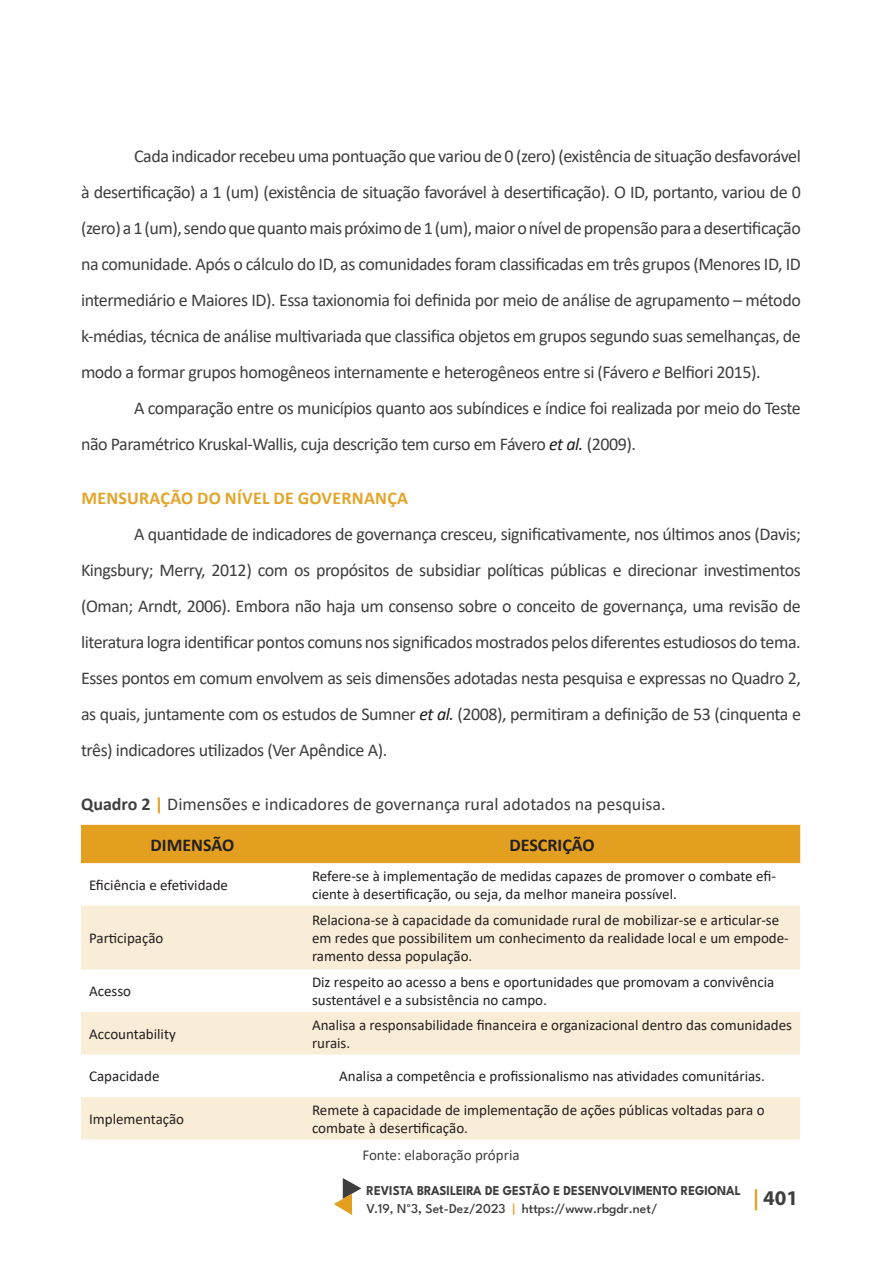
<style>
.page{position:relative;width:891px;height:1262px;background:#fff}
.page>*{position:absolute;margin:0;border:0;box-sizing:border-box;transform-origin:0 0}
.t1{font:700 21px "Myriad Pro";color:#3e3e3f}
.Texto_Artigo{font:18px/36px "Calibri";letter-spacing:-.025em;color:#3e3e3f;text-align:justify}
.Tabelas_e_Figuras{font:18px "Calibri";color:#3e3e3f}
.Subtítulo_Artigos{font:700 18px "Calibri";letter-spacing:.015em;color:#e2a529}
.Tabela_Título{font:700 18px "Calibri";color:#231f20}
.Tabela_Texto{font:15px/18px "Calibri";color:#231f20}
.Legenda{font:15px "Calibri";color:#3e3e3f}
.t2{font:700 13.5px/18px "League Spartan";color:#3e3e3f;scale:.94 1}
.s1{font-style:italic}
.s2{font-style:italic;color:#1c1c1c}
.s3{font-weight:700}
.s4{font-weight:700;color:#e39f20}
.s5{font-weight:500}
.s6{font-family:"Calibri";font-weight:400}
.s7{font-weight:600}
.s8{font-weight:500;color:#e39f20}
.s9{color:#e39f20}
</style>
<div class="page">
<svg style="left:334px;top:1178px;width:27px;height:37px"></svg>
<div style="left:81px;top:825px;width:719px;height:38px;background:#e39f20"></div>
<svg style="left:81px;top:905px;width:719px;height:234px;fill:#faedd7"></svg>
<p class="Texto_Artigo" style="left:81px;top:138px;width:721px;text-indent:53px">Cada indicador recebeu uma pontuação que variou de 0 (zero) (existência de situação desfavorável à desertificação) a 1 (um) (existência de situação favorável à desertificação). O ID, portanto, variou de 0 (zero) a 1 (um), sendo que quanto mais próximo de 1 (um), maior o nível de propensão para a desertificação na comunidade. Após o cálculo do ID, as comunidades foram classificadas em três grupos (Menores ID, ID intermediário e Maiores ID). Essa taxionomia foi definida por meio de análise de agrupamento – método k-médias, técnica de análise multivariada que classifica objetos em grupos segundo suas semelhanças, de modo a formar grupos homogêneos internamente e heterogêneos entre si (Fávero <span class="s1">e</span> Belfiori 2015).</p>
<p class="Texto_Artigo" style="left:81px;top:390px;width:721px;text-indent:53px">A comparação entre os municípios quanto aos subíndices e índice foi realizada por meio do Teste não Paramétrico Kruskal-Wallis, cuja descrição tem curso em Fávero <span class="s2">et al.</span> (2009).</p>
<p class="Subtítulo_Artigos" style="left:81px;top:485px;width:328px">MENSURAÇÃO DO NÍVEL DE GOVERNANÇA</p>
<p class="Texto_Artigo" style="left:81px;top:516px;width:721px;text-indent:53px">A quantidade de indicadores de governança cresceu, significativamente, nos últimos anos (Davis; Kingsbury; Merry, 2012) com os propósitos de subsidiar políticas públicas e direcionar investimentos (Oman; Arndt, 2006). Embora não haja um consenso sobre o conceito de governança, uma revisão de literatura logra identificar pontos comuns nos significados mostrados pelos diferentes estudiosos do tema.<br>Esses pontos em comum envolvem as seis dimensões adotadas nesta pesquisa e expressas no Quadro 2, as quais, juntamente com os estudos de Sumner <span class="s2">et al.</span> (2008), permitiram a definição de 53 (cinquenta e três) indicadores utilizados (Ver Apêndice A).</p>
<p class="Tabelas_e_Figuras" style="left:81px;top:792px;width:586px"><span class="s3">Quadro 2</span> <span class="s4">|</span> Dimensões e indicadores de governança rural adotados na pesquisa.</p>
<p class="Tabela_Título" style="left:151px;top:832px;width:85px">DIMENSÃO</p>
<p class="Tabela_Título" style="left:509px;top:832px;width:87px">DESCRIÇÃO</p>
<p class="Tabela_Texto" style="left:89px;top:875px;width:141px">Eficiência e efetividade</p>
<p class="Tabela_Texto" style="left:312px;top:866px;width:465px">Refere-se à implementação de medidas capazes de promover o combate efi&shy;ciente à desertificação, ou seja, da melhor maneira possível.</p>
<p class="Tabela_Texto" style="left:89px;top:928px;width:76px">Participação</p>
<p class="Tabela_Texto" style="left:312px;top:910px;width:478px">Relaciona-se à capacidade da comunidade rural de mobilizar-se e articular-se em redes que possibilitem um conhecimento da realidade local e um empode&shy;ramento dessa população.</p>
<p class="Tabela_Texto" style="left:89px;top:982px;width:44px">Acesso</p>
<p class="Tabela_Texto" style="left:312px;top:973px;width:464px">Diz respeito ao acesso a bens e oportunidades que promovam a convivência sustentável e a subsistência no campo.</p>
<p class="Tabela_Texto" style="left:89px;top:1024px;width:88px">Accountability</p>
<p class="Tabela_Texto" style="left:312px;top:1015px;width:482px">Analisa a responsabilidade financeira e organizacional dentro das comunidades rurais.</p>
<p class="Tabela_Texto" style="left:89px;top:1067px;width:72px">Capacidade</p>
<p class="Tabela_Texto" style="left:339px;top:1067px;width:427px">Analisa a competência e profissionalismo nas atividades comunitárias.</p>
<p class="Tabela_Texto" style="left:89px;top:1109px;width:97px">Implementação</p>
<p class="Tabela_Texto" style="left:312px;top:1100px;width:454px">Remete à capacidade de implementação de ações públicas voltadas para o combate à desertificação.</p>
<p class="Legenda" style="left:362px;top:1144px;width:159px">Fonte: elaboração própria</p>
<p class="t2" style="left:367px;top:1180px;width:400px">REVISTA BRASILEIRA DE GESTÃO E DESENVOLVIMENTO REGIONAL<br><span class="s5">V.19, N</span><span class="s6">°</span><span class="s5">3</span><span class="s7">,</span> <span class="s5">Set-Dez/2023</span> <span class="s8">|</span> <span class="s5">https://www.rbgdr.net/</span></p>
<p class="t1" style="left:753px;top:1184px;width:47px"><span class="s9">|</span> 401</p>
</div>
